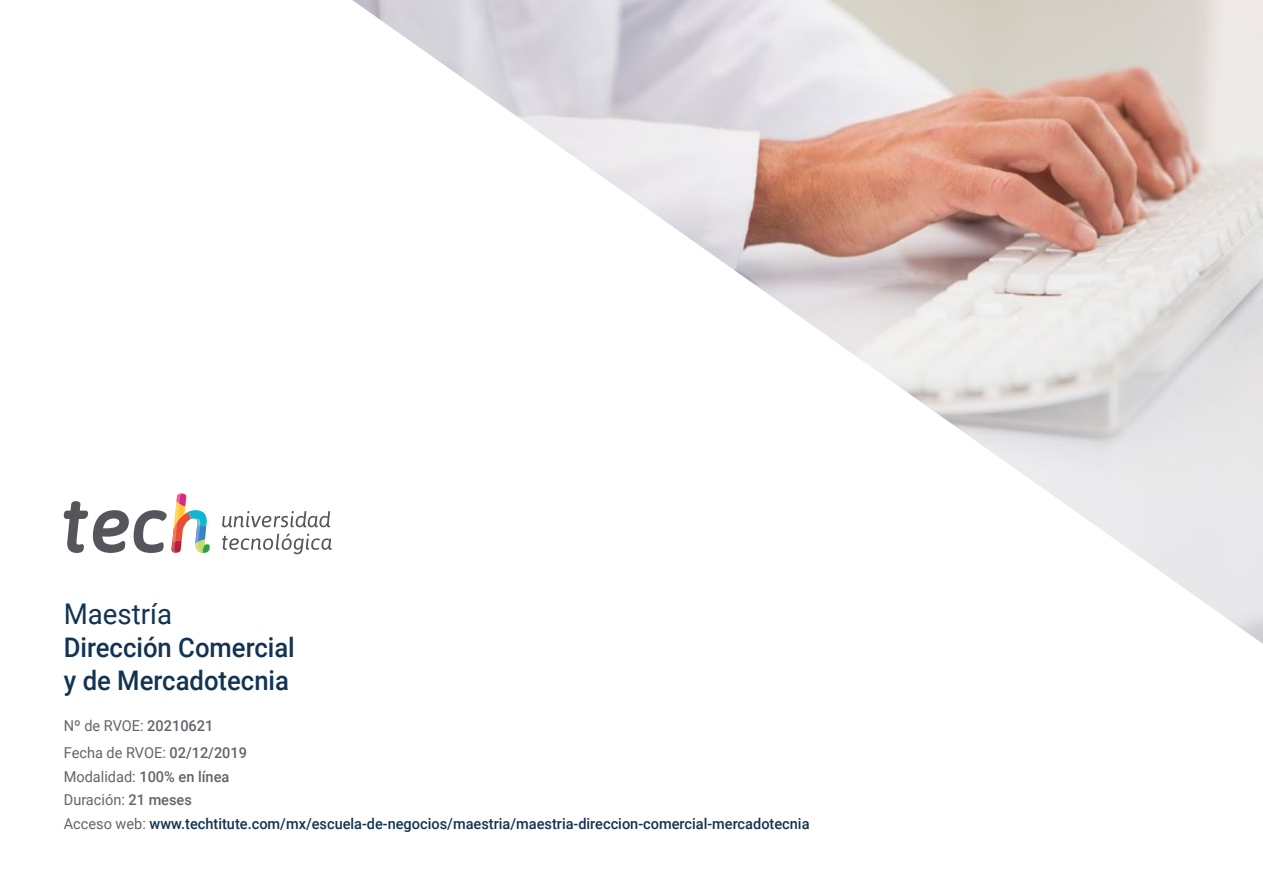
<style>
.page{position:relative;width:1263px;height:893px;background:#fff}
.page>*{position:absolute;margin:0;border:0;box-sizing:border-box;transform-origin:0 0}
.t1{font:28.5px "Roboto";color:#123352}
.t2{font:500 27px/33px "Roboto";color:#123352;scale:.95 1}
.t3{font:500 15px/23.7px "Roboto";color:#123352}
.t4{font:15px/26.7px "Roboto";color:#61646a}
.s1{font-weight:500}
.s2{font-weight:400;color:#61646a}
.s3{color:#61646a}
</style>
<div class="page">
<img style="left:352px;top:0;width:911px;height:644px">
<svg style="left:64px;top:494px;width:146px;height:59px"></svg>
<svg style="left:222px;top:511px;width:108px;height:16px"></svg>
<svg style="left:222px;top:534px;width:110px;height:20px"></svg>
<h1 class="t1" style="left:64px;top:594px;width:110px">Maestría</h1>
<h2 class="t2" style="left:64px;top:630px;width:245px">Dirección Comercial y de Mercadotecnia</h2>
<p class="t4" style="left:64px;top:712px;width:185px">Nº de RVOE: <span class="s1">20210621<br></span>Fecha de RVOE: <span class="s1">02/12/2019</span></p>
<p class="t3" style="left:64px;top:764px;width:747px"><span class="s2">Modalidad:</span> <span class="s3">100% en línea<br></span><span class="s2">Duración:</span> <span class="s3">21 meses<br></span><span class="s2">Acceso web:</span> www.techtitute.com/mx/escuela-de-negocios/maestria/maestria-direccion-comercial-mercadotecnia</p>
</div>
